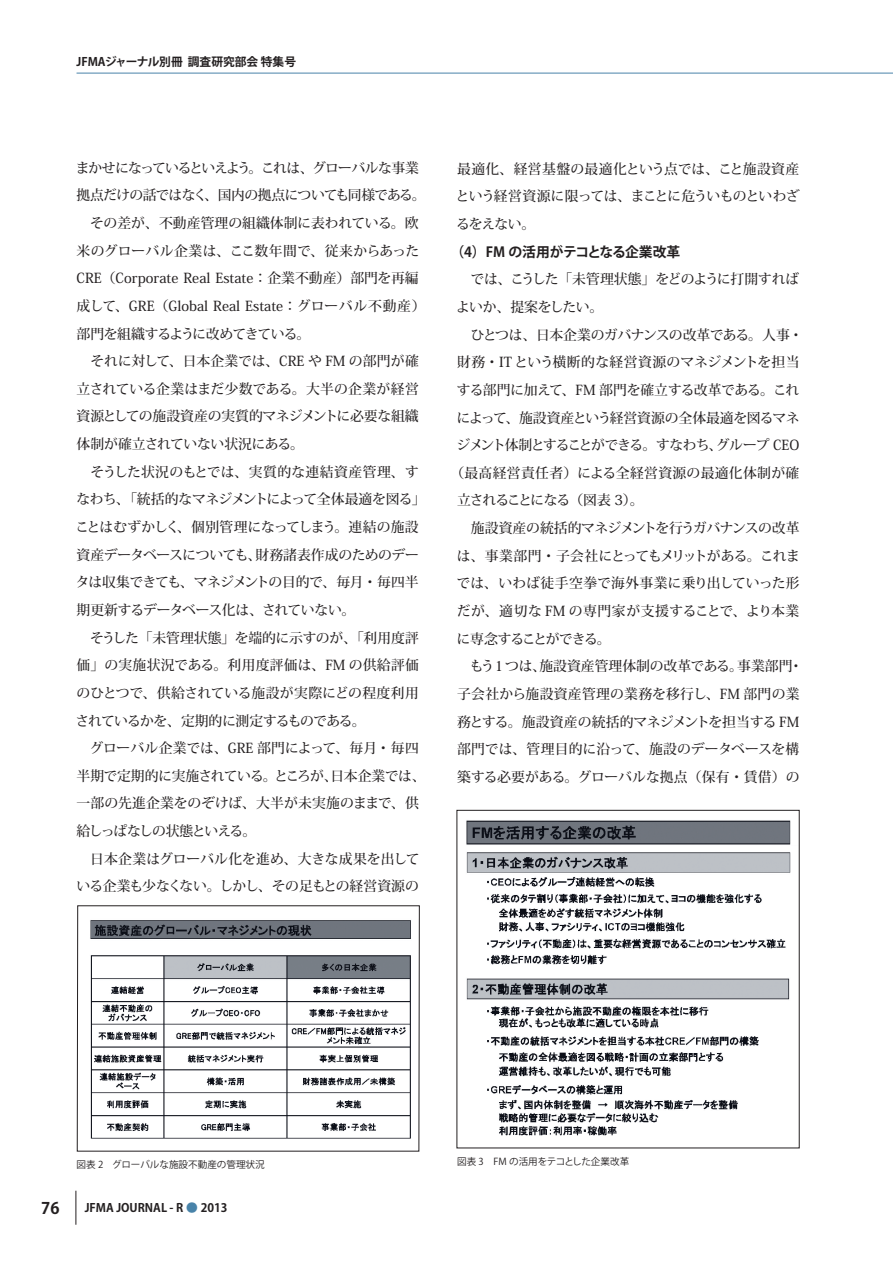
<style>
.page{position:relative;width:893px;height:1263px;background:#fff}
.page>*{position:absolute;margin:0;border:0;box-sizing:border-box;transform-origin:0 0}
.t1{font:700 15.9px "Koz Go Pro";color:#231f20}
.t2{font:500 13.8px/27.6px "Koz Min Pro";letter-spacing:-.01em;color:#231f20}
.t3{font:500 13.8px "Koz Min Pro";letter-spacing:.025em;color:#231f20}
.t4{font:500 13.8px "Koz Min Pro";letter-spacing:-.08em;color:#231f20}
.t5{font:500 13.8px "Koz Min Pro";letter-spacing:-.03em;color:#231f20}
.t6{font:500 13.8px "Koz Min Pro";letter-spacing:-.045em;color:#231f20}
.t7{font:500 13.8px "Koz Min Pro";letter-spacing:-.04em;color:#231f20}
.t8{font:500 13.8px "Koz Min Pro";letter-spacing:.01em;color:#231f20}
.t9{font:500 13.8px "Koz Min Pro";letter-spacing:-.055em;color:#231f20}
.t10{font:500 13.8px "Koz Min Pro";letter-spacing:.035em;color:#231f20}
.t11{font:700 13.8px "Koz Go Pro";letter-spacing:-.01em;color:#231f20}
.t12{font:500 13.8px "Koz Min Pro";letter-spacing:-.075em;color:#231f20}
.t13{font:700 11.7px "Koz Go Pro";color:#231f20}
.t14{font:9.6px "Koz Go Pro";color:#231f20}
.s1{color:#4883a9}
</style>
<div class="page">
<hr style="left:76px;top:1191px;width:1px;height:34px;background:#231f20">
<hr style="left:77px;top:73px;width:816px;height:1px;background:#4883a9">
<svg style="left:77px;top:905px;width:343px;height:246px"></svg>
<img style="left:466px;top:820px;width:325px;height:316px">
<p class="t13" style="left:77px;top:54px;width:221px">JFMAジャーナル別冊 調査研究部会 特集号</p>
<p class="t2" style="left:75px;top:153px;width:352px">まかせになっているといえよう。これは、グローバルな事業拠点だけの話ではなく、国内の拠点についても同様である。　その差が、不動産管理の組織体制に表われている。欧米のグローバル企業は、ここ数年間で、従来からあった<br>CRE（Corporate Real Estate：企業不動産）部門を再編成して、GRE（Global Real Estate：グローバル不動産）部門を組織するように改めてきている。<br>　それに対して、日本企業では、CRE や FM の部門が確立されている企業はまだ少数である。大半の企業が経営資源としての施設資産の実質的マネジメントに必要な組織体制が確立されていない状況にある。<br>　そうした状況のもとでは、実質的な連結資産管理、すなわち、「統括的なマネジメントによって全体最適を図る」ことはむずかしく、個別管理になってしまう。連結の施設資産データベースについても、財務諸表作成のためのデータは収集できても、マネジメントの目的で、毎月・毎四半期更新するデータベース化は、されていない。<br>　そうした「未管理状態」を端的に示すのが、「利用度評価」の実施状況である。利用度評価は、FM の供給評価のひとつで、供給されている施設が実際にどの程度利用されているかを、定期的に測定するものである。<br>　グローバル企業では、GRE 部門によって、毎月・毎四半期で定期的に実施されている。ところが、日本企業では、一部の先進企業をのぞけば、大半が未実施のままで、供給しっぱなしの状態といえる。<br>　日本企業はグローバル化を進め、大きな成果を出している企業も少なくない。しかし、その足もとの経営資源の</p>
<p class="t3" style="left:457px;top:159px;width:344px">最適化、経営基盤の最適化という点では、こと施設資産</p>
<p class="t6" style="left:456px;top:186px;width:346px">という経営資源に限っては、まことに危ういものといわざ</p>
<p class="t2" style="left:456px;top:210px;width:81px">るをえない。</p>
<p class="t11" style="left:450px;top:243px;width:231px">（4）FM の活用がテコとなる企業改革</p>
<p class="t2" style="left:457px;top:265px;width:344px">　では、こうした「未管理状態」をどのように打開すれば</p>
<p class="t5" style="left:456px;top:297px;width:149px">よいか、提案をしたい。</p>
<p class="t7" style="left:457px;top:325px;width:347px">　ひとつは、日本企業のガバナンスの改革である。人事・</p>
<p class="t8" style="left:457px;top:352px;width:344px">財務・IT という横断的な経営資源のマネジメントを担当</p>
<p class="t5" style="left:457px;top:380px;width:344px">する部門に加えて、FM 部門を確立する改革である。これ</p>
<p class="t2" style="left:457px;top:403px;width:344px">によって、施設資産という経営資源の全体最適を図るマネ</p>
<p class="t4" style="left:456px;top:435px;width:344px">ジメント体制とすることができる。すなわち、グループ CEO</p>
<p class="t3" style="left:450px;top:463px;width:351px">（最高経営責任者）による全経営資源の最適化体制が確</p>
<p class="t4" style="left:457px;top:490px;width:188px">立されることになる（図表 3）。</p>
<p class="t2" style="left:457px;top:514px;width:344px">　施設資産の統括的マネジメントを行うガバナンスの改革</p>
<p class="t9" style="left:457px;top:546px;width:345px">は、事業部門・子会社にとってもメリットがある。これま</p>
<p class="t2" style="left:457px;top:569px;width:344px">では、いわば徒手空拳で海外事業に乗り出していった形</p>
<p class="t10" style="left:457px;top:601px;width:344px">だが、適切な FM の専門家が支援することで、より本業</p>
<p class="t12" style="left:457px;top:629px;width:155px">に専念することができる。</p>
<p class="t2" style="left:457px;top:652px;width:347px">　もう1つは、施設資産管理体制の改革である。事業部門・</p>
<p class="t3" style="left:457px;top:684px;width:344px">子会社から施設資産管理の業務を移行し、FM 部門の業</p>
<p class="t2" style="left:457px;top:707px;width:344px">務とする。施設資産の統括的マネジメントを担当する FM</p>
<p class="t2" style="left:457px;top:735px;width:344px">部門では、管理目的に沿って、施設のデータベースを構</p>
<p class="t2" style="left:457px;top:762px;width:344px">築する必要がある。グローバルな拠点（保有・賃借）の</p>
<p class="t14" style="left:77px;top:1158px;width:190px">図表 2　グローバルな施設不動産の管理状況</p>
<p class="t1" style="left:41px;top:1198px;width:20px">76</p>
<p class="t13" style="left:85px;top:1200px;width:144px">JFMA JOURNAL - R <span class="s1">●</span> 2013</p>
<p class="t14" style="left:457px;top:1155px;width:174px">図表 3　FM の活用をテコとした企業改革</p>
</div>
